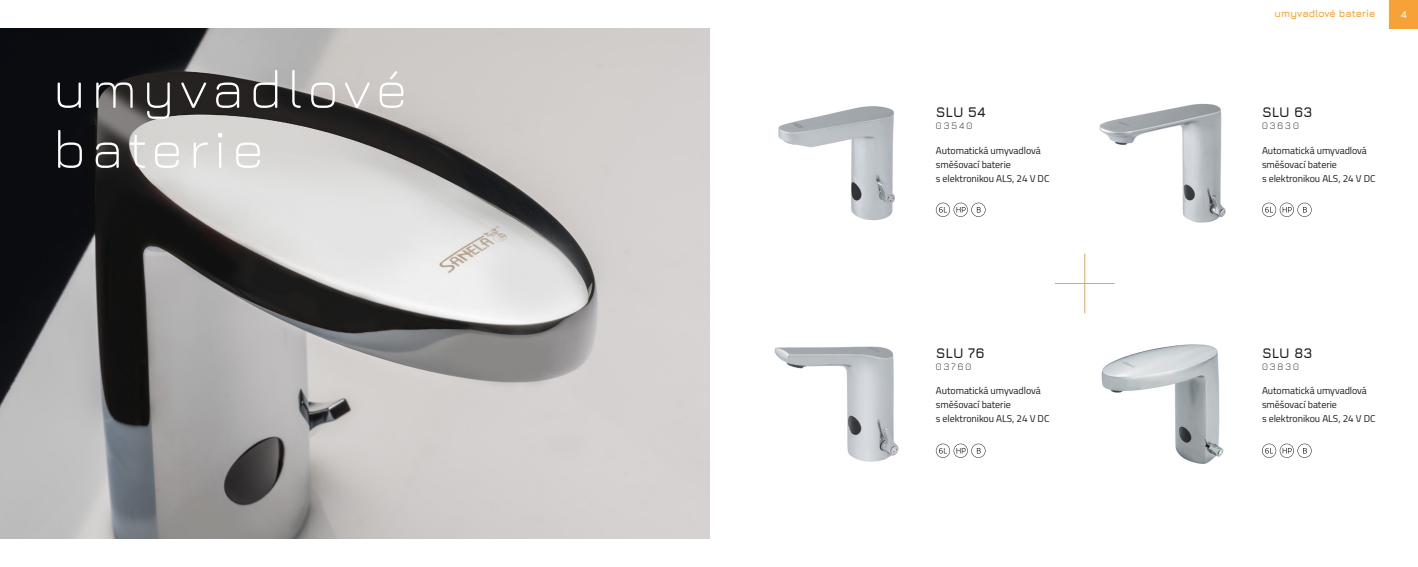
<style>
.page{position:relative;width:1418px;height:567px;background:#fff}
.page>*{position:absolute;margin:0;border:0;box-sizing:border-box;transform-origin:0 0}
.t1{font:300 55px/60px "Jura";letter-spacing:.1em;color:#fff}
.t2{font:700 14px "Jura";letter-spacing:-.005em;color:#1d1d1b}
.t3{font:10px/14px "Titillium";letter-spacing:-.005em;color:#1d1d1b}
.t4{font:300 10px "Jura";letter-spacing:.2em;color:#1d1d1b}
.t5{font:700 10px "Jura";letter-spacing:-.005em;color:#f6a238}
.t6{font:700 10px "Jura";color:#fff}
</style>
<div class="page">
<img style="left:778px;top:106px;width:117px;height:115px">
<div style="left:1389px;top:0;width:28px;height:28px;background:#f6a238"></div>
<img style="left:0;top:28px;width:709px;height:511px">
<hr style="left:1054px;top:283px;width:60px;height:1px;background:#f6a238">
<hr style="left:1084px;top:254px;width:1px;height:59px;background:#f6a238">
<img style="left:1101px;top:344px;width:123px;height:120px">
<img style="left:1099px;top:103px;width:127px;height:120px">
<img style="left:774px;top:346px;width:125px;height:116px">
<svg style="left:935px;top:203px;width:50px;height:14px"></svg>
<svg style="left:1262px;top:203px;width:49px;height:14px"></svg>
<svg style="left:935px;top:444px;width:50px;height:14px"></svg>
<svg style="left:1262px;top:444px;width:49px;height:14px"></svg>
<h1 class="t1" style="left:53px;top:55px;width:356px">umyvadlové baterie</h1>
<p class="t5" style="left:1274px;top:7px;width:102px">umyvadlové baterie</p>
<p class="t6" style="left:1400px;top:7px;width:8px">4</p>
<h2 class="t2" style="left:935px;top:102px;width:52px">SLU 54</h2>
<h2 class="t2" style="left:1261px;top:102px;width:52px">SLU 63</h2>
<p class="t4" style="left:935px;top:119px;width:38px">03540</p>
<p class="t4" style="left:1261px;top:119px;width:38px">03630</p>
<p class="t3" style="left:935px;top:142px;width:115px">Automatická umyvadlová směšovací baterie<br>s elektronikou ALS, 24 V DC</p>
<p class="t3" style="left:1261px;top:142px;width:115px">Automatická umyvadlová směšovací baterie<br>s elektronikou ALS, 24 V DC</p>
<h2 class="t2" style="left:935px;top:343px;width:50px">SLU 76</h2>
<p class="t4" style="left:935px;top:360px;width:37px">03760</p>
<h2 class="t2" style="left:1261px;top:343px;width:52px">SLU 83</h2>
<p class="t4" style="left:1261px;top:360px;width:38px">03830</p>
<p class="t3" style="left:935px;top:383px;width:115px">Automatická umyvadlová směšovací baterie<br>s elektronikou ALS, 24 V DC</p>
<p class="t3" style="left:1261px;top:383px;width:115px">Automatická umyvadlová směšovací baterie<br>s elektronikou ALS, 24 V DC</p>
</div>
